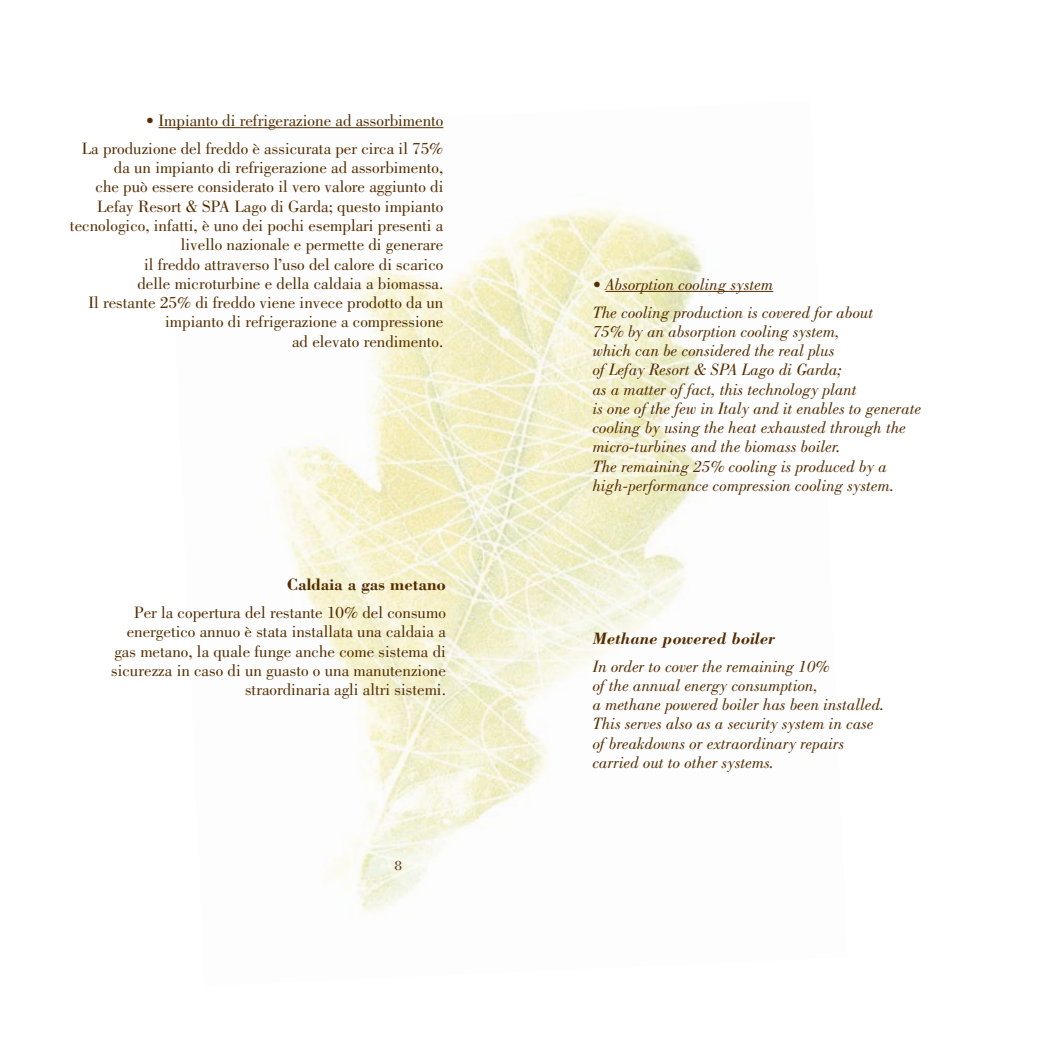
<style>
.page{position:relative;width:1042px;height:1042px;background:#fff}
.page>*{position:absolute;margin:0;border:0;box-sizing:border-box;transform-origin:0 0}
.t1{font:16.97px/19.2px "Bodoni Std";color:#542d00;text-align:right}
.t2{font:italic 16.97px/19.2px "Bodoni Std";color:#542d00}
.t3{font:italic 700 16.97px "Bodoni Std";color:#542d00}
.t4{font:700 16.97px "Bodoni Std";color:#542d00}
.t5{font:14px "Bodoni Std";color:#542d00}
</style>
<div class="page">
<img style="left:166px;top:127px;width:608px;height:786px">
<hr style="left:159px;top:127px;width:284px;height:1px;background:#542d00">
<hr style="left:605px;top:291px;width:168px;height:1px;background:#542d00">
<p class="t1" style="left:82px;top:107px;width:363px;line-height:28px">• Impianto di refrigerazione ad assorbimento<br>La produzione del freddo è assicurata per circa il 75%</p>
<p class="t1" style="left:70px;top:158px;width:375px">da un impianto di refrigerazione ad assorbimento,<br>che può essere considerato il vero valore aggiunto di Lefay Resort &amp; SPA Lago di Garda; questo impianto tecnologico, infatti, è uno dei pochi esemplari presenti a livello nazionale e permette di generare<br>il freddo attraverso l’uso del calore di scarico<br>delle microturbine e della caldaia a biomassa.<br>Il restante 25% di freddo viene invece prodotto da un impianto di refrigerazione a compressione<br>ad elevato rendimento.</p>
<p class="t4" style="left:287px;top:574px;width:160px">Caldaia a gas metano</p>
<p class="t1" style="left:111px;top:603px;width:336px">Per la copertura del restante 10% del consumo energetico annuo è stata installata una caldaia a gas metano, la quale funge anche come sistema di sicurezza in caso di un guasto o una manutenzione straordinaria agli altri sistemi.</p>
<p class="t5" style="left:395px;top:858px;width:8px">8</p>
<p class="t2" style="left:593px;top:270px;width:282px;line-height:28px">• Absorption cooling system<br>The cooling production is covered for about</p>
<p class="t2" style="left:593px;top:322px;width:330px">75% by an absorption cooling system,<br>which can be considered the real plus<br>of Lefay Resort &amp; SPA Lago di Garda;<br>as a matter of fact, this technology plant<br>is one of the few in Italy and it enables to generate cooling by using the heat exhausted through the micro-turbines and the biomass boiler.<br>The remaining 25% cooling is produced by a high-performance compression cooling system.</p>
<p class="t3" style="left:593px;top:627px;width:184px">Methane powered boiler</p>
<p class="t2" style="left:593px;top:656px;width:293px">In order to cover the remaining 10%<br>of the annual energy consumption,<br>a methane powered boiler has been installed.<br>This serves also as a security system in case of breakdowns or extraordinary repairs carried out to other systems.</p>
</div>
